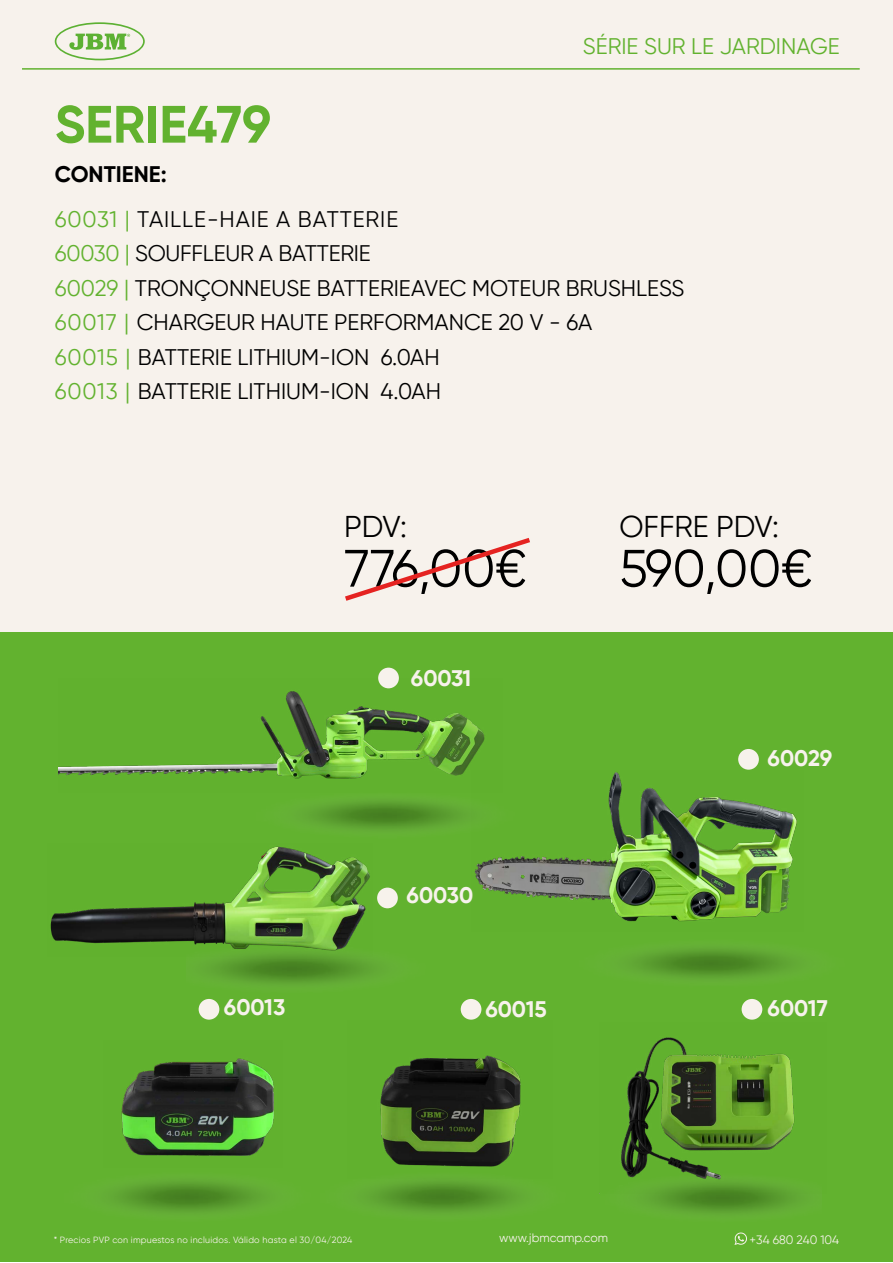
<style>
.page{position:relative;width:893px;height:1263px;background:#fff}
.page>*{position:absolute;margin:0;border:0;box-sizing:border-box;transform-origin:0 0}
.t1{font:52.5px "Gilroy";color:#000}
.t2{font:700 52.5px "Gilroy";color:#62b22f}
.t3{font:30px "Gilroy";color:#000}
.t4{font:22.5px/34.5px "Gilroy";color:#000}
.t5{font:22.5px/45px "Gilroy";letter-spacing:.04em;color:#020203}
.t6{font:700 22.5px "Gilroy";color:#f7f2ec}
.t7{font:22.5px "Gilroy";color:#62b22f}
.t8{font:12.15px "Gilroy";color:#f7f2ec}
.t9{font:9px "Gilroy";letter-spacing:.025em;color:#f7f2ec}
.s1{font-weight:700;color:#000}
.s2{color:#62b22f}
.s3{color:#020203}
</style>
<div class="page">
<div style="left:1px;top:0;width:892px;height:645px;background:#f7f2ec"></div>
<div style="left:0;top:632px;width:893px;height:630px;background:#62b22f"></div>
<img style="left:121px;top:1058px;width:153px;height:98px">
<img style="left:621px;top:1037px;width:174px;height:113px">
<img style="left:59px;top:681px;width:426px;height:94px">
<img style="left:256px;top:774px;width:215px;height:55px">
<img style="left:198px;top:956px;width:175px;height:64px">
<img style="left:633px;top:949px;width:158px;height:71px">
<img style="left:621px;top:1150px;width:175px;height:63px">
<div style="left:378px;top:668px;width:21px;height:20px;background:#f7f2ec;border-radius:50%"></div>
<div style="left:377px;top:887px;width:21px;height:21px;background:#f7f2ec;border-radius:50%"></div>
<div style="left:738px;top:749px;width:21px;height:21px;background:#f7f2ec;border-radius:50%"></div>
<svg style="left:55px;top:22px;width:90px;height:38px"></svg>
<hr style="left:22px;top:68px;width:838px;height:2px;background:#62b22f">
<div style="left:199px;top:999px;width:20px;height:21px;background:#f7f2ec;border-radius:50%"></div>
<div style="left:461px;top:999px;width:20px;height:21px;background:#f7f2ec;border-radius:50%"></div>
<div style="left:742px;top:999px;width:20px;height:21px;background:#f7f2ec;border-radius:50%"></div>
<img style="left:380px;top:1055px;width:141px;height:123px">
<svg style="left:734px;top:1232px;width:13px;height:13px"></svg>
<img style="left:471px;top:770px;width:326px;height:152px">
<img style="left:50px;top:846px;width:320px;height:110px">
<svg style="left:345px;top:538px;width:185px;height:63px"></svg>
<h1 class="t2" style="left:55px;top:91px;width:218px">SERIE479</h1>
<p class="t7" style="left:583px;top:32px;width:258px">SÉRIE SUR LE JARDINAGE</p>
<p class="t5" style="left:55px;top:151px;width:345px"><span class="s1">CONTIENE:<br></span><span class="s2">60031 |</span> TAILLE-HAIE A BATTERIE</p>
<p class="t4" style="left:55px;top:236px;width:631px"><span class="s2">60030 |</span> <span class="s3">SOUFFLEUR A BATTERIE<br></span><span class="s2">60029 |</span> TRONÇONNEUSE BATTERIEAVEC MOTEUR BRUSHLESS <span class="s2">60017 |</span> CHARGEUR HAUTE PERFORMANCE 20 V - 6A<br><span class="s2">60015 |</span> BATTERIE LITHIUM-ION 6.0AH<br><span class="s2">60013 |</span> BATTERIE LITHIUM-ION 4.0AH</p>
<h2 class="t3" style="left:344px;top:508px;width:64px">PDV:</h2>
<h1 class="t1" style="left:344px;top:536px;width:184px">776,00€</h1>
<p class="t6" style="left:411px;top:664px;width:62px">60031</p>
<p class="t6" style="left:407px;top:881px;width:68px">60030</p>
<h2 class="t3" style="left:619px;top:508px;width:161px">OFFRE PDV:</h2>
<h1 class="t1" style="left:619px;top:536px;width:194px">590,00€</h1>
<p class="t6" style="left:768px;top:744px;width:66px">60029</p>
<p class="t6" style="left:224px;top:993px;width:63px">60013</p>
<p class="t6" style="left:768px;top:994px;width:62px">60017</p>
<p class="t6" style="left:485px;top:995px;width:63px">60015</p>
<p class="t9" style="left:54px;top:1234px;width:300px">* Precios PVP con impuestos no incluidos. Válido hasta el 30/04/2024</p>
<p class="t8" style="left:499px;top:1230px;width:111px">www.jbmcamp.com</p>
<p class="t8" style="left:749px;top:1232px;width:91px">+34 680 240 104</p>
</div>
